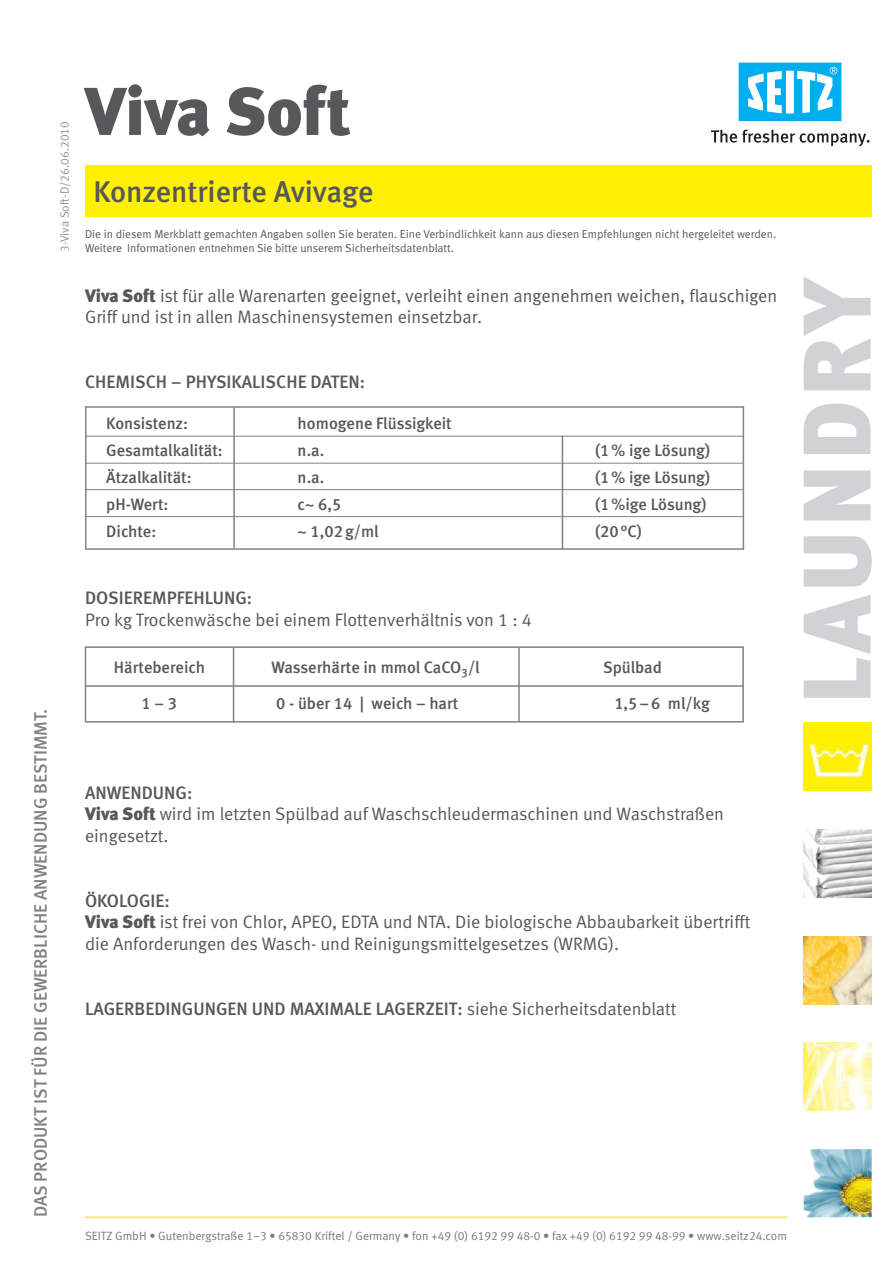
<style>
.page{position:relative;width:893px;height:1263px;background:#fff}
.page>*{position:absolute;margin:0;border:0;box-sizing:border-box;transform-origin:0 0}
.t1{font:67.5px "Meta Black LF";color:#57585a}
.t2{font:30px "Meta Medium LF";color:#57585a}
.t3{font:18px/21.6px "Meta Normal LF";color:#57585a}
.t4{font:18px "Meta Medium LF";color:#57585a}
.t5{font:18px "Meta Medium LF";color:#808285}
.t6{font:16.5px "Meta Medium LF";color:#57585a}
.t7{font:12px "Meta Normal LF";color:#787a7d}
.t8{font:12px "Meta Normal LF";color:#939598}
.t9{font:11.55px "Meta Normal LF";color:#57585a}
.s1{font-family:"Meta Black LF"}
.s2{font-family:"Hiragino Sans W4"}
.s3{font-family:"Meta Normal LF"}
</style>
<div class="page">
<hr style="left:85px;top:1216px;width:702px;height:2px;background:#fff101">
<div style="left:85px;top:166px;width:787px;height:51px;background:#fff101"></div>
<img style="left:804px;top:829px;width:68px;height:68px">
<img style="left:804px;top:936px;width:68px;height:68px">
<img style="left:804px;top:1043px;width:68px;height:68px">
<img style="left:804px;top:1149px;width:68px;height:68px">
<img style="left:804px;top:723px;width:68px;height:68px">
<svg style="left:804px;top:277px;width:68px;height:421px"></svg>
<svg style="left:739px;top:63px;width:102px;height:58px"></svg>
<svg style="left:711px;top:130px;width:158px;height:16px"></svg>
<div style="left:85px;top:406px;width:659px;height:144px;border:2px solid #808285"></div>
<hr style="left:85px;top:436px;width:659px;height:1px;background:#808285">
<hr style="left:85px;top:463px;width:659px;height:1px;background:#808285">
<hr style="left:85px;top:489px;width:659px;height:1px;background:#808285">
<hr style="left:85px;top:516px;width:659px;height:1px;background:#808285">
<hr style="left:233px;top:407px;width:2px;height:141px;background:#808285">
<hr style="left:562px;top:436px;width:1px;height:113px;background:#808285">
<div style="left:85px;top:646px;width:659px;height:76px;border:2px solid #808285"></div>
<hr style="left:233px;top:648px;width:1px;height:75px;background:#808285">
<hr style="left:518px;top:647px;width:2px;height:75px;background:#808285">
<hr style="left:85px;top:685px;width:658px;height:2px;background:#808285">
<p class="t8" style="left:60px;top:252px;width:132px;rotate:-90deg">3-Viva Soft-D/26.06.2010</p>
<p class="t1" style="left:85px;top:84px;width:267px">Viva Soft</p>
<p class="t2" style="left:94px;top:179px;width:281px">Konzentrierte Avivage</p>
<p class="t9" style="left:85px;top:230px;width:693px">Die in diesem Merkblatt gemachten Angaben sollen Sie beraten. Eine Verbindlichkeit kann aus diesen Empfehlungen nicht hergeleitet werden.</p>
<p class="t9" style="left:85px;top:244px;width:370px">Weitere Informationen entnehmen Sie bitte unserem Sicherheitsdatenblatt.</p>
<p class="t3" style="left:85px;top:286px;width:694px"><span class="s1">Viva Soft</span> ist für alle Warenarten geeignet, verleiht einen angenehmen weichen, flauschigen<br>Griff und ist in allen Maschinensystemen einsetzbar.</p>
<p class="t4" style="left:85px;top:375px;width:281px">CHEMISCH – PHYSIKALISCHE DATEN:</p>
<p class="t6" style="left:106px;top:417px;width:83px">Konsistenz:</p>
<p class="t6" style="left:298px;top:417px;width:156px">homogene Flüssigkeit</p>
<p class="t6" style="left:106px;top:444px;width:118px">Gesamtalkalität:</p>
<p class="t6" style="left:298px;top:444px;width:28px">n.a.</p>
<p class="t6" style="left:595px;top:444px;width:116px">(1 % ige Lösung)</p>
<p class="t6" style="left:106px;top:471px;width:87px">Ätzalkalität:</p>
<p class="t6" style="left:298px;top:471px;width:28px">n.a.</p>
<p class="t6" style="left:595px;top:471px;width:116px">(1 % ige Lösung)</p>
<p class="t6" style="left:106px;top:498px;width:64px">pH-Wert:</p>
<p class="t6" style="left:298px;top:498px;width:45px">c<span class="s2">~</span> 6,5</p>
<p class="t6" style="left:595px;top:498px;width:113px">(1 %ige Lösung)</p>
<p class="t6" style="left:106px;top:525px;width:51px">Dichte:</p>
<p class="t6" style="left:298px;top:525px;width:83px"><span class="s2">~</span> 1,02 g/ml</p>
<p class="t6" style="left:595px;top:525px;width:48px">(20 °C)</p>
<p class="t5" style="left:34px;top:1217px;width:510px;rotate:-90deg">DAS PRODUKT IST FÜR DIE GEWERBLICHE ANWENDUNG BESTIMMT.</p>
<p class="t4" style="left:85px;top:591px;width:169px">DOSIEREMPFEHLUNG:</p>
<p class="t3" style="left:85px;top:610px;width:448px">Pro kg Trockenwäsche bei einem Flottenverhältnis von 1 : 4</p>
<p class="t6" style="left:114px;top:661px;width:93px">Härtebereich</p>
<p class="t6" style="left:271px;top:661px;width:210px">Wasserhärte in mmol CaCO<sub>3</sub>/l</p>
<p class="t6" style="left:603px;top:661px;width:60px">Spülbad</p>
<p class="t6" style="left:141px;top:697px;width:37px">1 – 3</p>
<p class="t6" style="left:276px;top:697px;width:184px">0 - über 14 | weich – hart</p>
<p class="t6" style="left:614px;top:697px;width:97px">1,5 – 6 ml/kg</p>
<p class="t4" style="left:85px;top:785px;width:109px">ANWENDUNG:</p>
<p class="t3" style="left:85px;top:804px;width:641px"><span class="s1">Viva Soft</span> wird im letzten Spülbad auf Waschschleudermaschinen und Waschstraßen</p>
<p class="t3" style="left:85px;top:826px;width:85px">eingesetzt.</p>
<p class="t4" style="left:85px;top:893px;width:86px">ÖKOLOGIE:</p>
<p class="t3" style="left:85px;top:912px;width:667px"><span class="s1">Viva Soft</span> ist frei von Chlor, APEO, EDTA und NTA. Die biologische Abbaubarkeit übertrifft</p>
<p class="t3" style="left:85px;top:934px;width:535px">die Anforderungen des Wasch- und Reinigungsmittelgesetzes (WRMG).</p>
<p class="t4" style="left:85px;top:1001px;width:593px">LAGERBEDINGUNGEN UND MAXIMALE LAGERZEIT: <span class="s3">siehe Sicherheitsdatenblatt</span></p>
<p class="t7" style="left:85px;top:1231px;width:703px">SEITZ GmbH • Gutenbergstraße 1–3 • 65830 Kriftel / Germany • fon +49 (0) 6192 99 48-0 • fax +49 (0) 6192 99 48-99 • www.seitz24.com</p>
</div>
